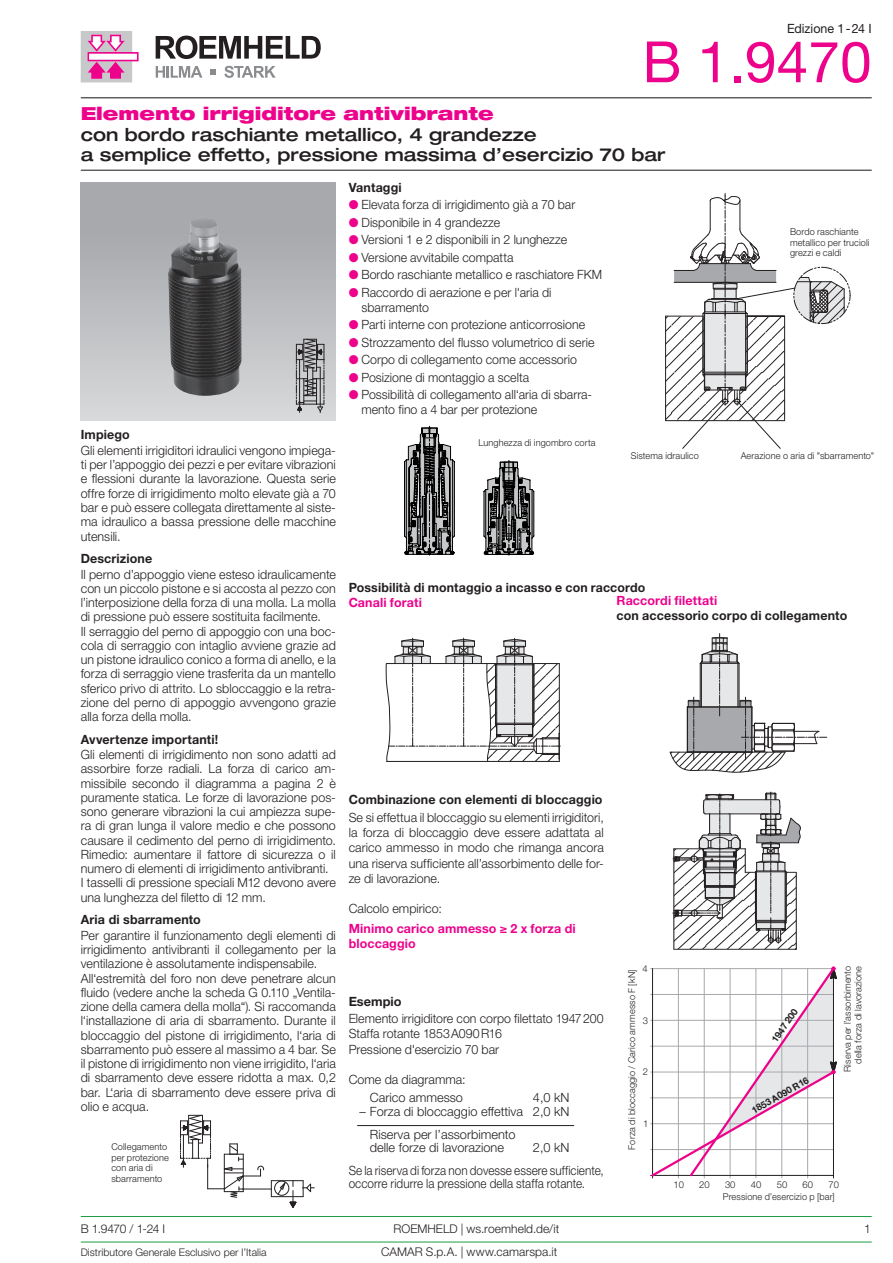
<style>
.page{position:relative;width:893px;height:1263px;background:#fff}
.page>*{position:absolute;margin:0;border:0;box-sizing:border-box;transform-origin:0 0}
.t1{font:57px "Helvetica Neue LT Pro";color:#ed028c}
.t2{font:500 expanded 18px/20.2px "Helvetica Neue LT Pro";color:#231f20}
.t3{font:900 expanded 18px "Helvetica Neue LT Pro";color:#ed028c}
.t4{font:300 12.75px/14.2px "Helvetica Neue LT Pro";color:#231f20}
.t5{font:700 12.75px "Helvetica Neue LT Pro";letter-spacing:.01em;color:#231f20}
.t6{font:700 12.75px/15.3px "Helvetica Neue LT Pro";letter-spacing:.01em;color:#ed028c}
.t7{font:300 12.75px "Helvetica Neue LT Pro";color:#231f20;scale:.92 1}
.t8{font:12.75px "Helvetica Neue LT Pro";letter-spacing:-.005em;color:#231f20}
.t9{font:300 12px "Helvetica Neue LT Pro";letter-spacing:.005em;color:#231f20}
.t10{font:300 10.5px "Helvetica Neue LT Pro";color:#231f20}
.t11{font:300 9.45px/10.5px "Helvetica Neue LT Pro";letter-spacing:.01em;color:#231f20}
.t12{font:700 9.45px "Helvetica Neue LT Pro";color:#231f20}
.s1{color:#ed028c}
</style>
<div class="page">
<svg style="left:156px;top:36px;width:165px;height:23px"></svg>
<svg style="left:156px;top:66px;width:46px;height:12px"></svg>
<svg style="left:224px;top:66px;width:52px;height:12px"></svg>
<svg style="left:210px;top:69px;width:6px;height:6px"></svg>
<svg style="left:81px;top:31px;width:58px;height:51px"></svg>
<hr style="left:81px;top:170px;width:791px;height:1px;background:#231f20">
<hr style="left:81px;top:97px;width:791px;height:1px;background:#231f20">
<svg style="left:669px;top:634px;width:158px;height:139px"></svg>
<svg style="left:650px;top:966px;width:187px;height:212px"></svg>
<svg style="left:673px;top:792px;width:128px;height:158px"></svg>
<svg style="left:385px;top:638px;width:175px;height:124px"></svg>
<svg style="left:404px;top:426px;width:51px;height:129px;background:#6c6c6d"></svg>
<svg style="left:483px;top:460px;width:51px;height:95px;background:#707071"></svg>
<svg style="left:180px;top:1115px;width:134px;height:93px"></svg>
<div style="left:81px;top:183px;width:255px;height:238px;background:linear-gradient(to bottom,#a0a1a5,#d6d7d8)"></div>
<img style="left:168px;top:218px;width:74px;height:178px">
<svg style="left:296px;top:339px;width:29px;height:74px;background:#908f91"></svg>
<hr style="left:357px;top:1125px;width:217px;height:1px;background:#231f20">
<svg style="left:665px;top:193px;width:186px;height:256px"></svg>
<hr style="left:81px;top:1242px;width:791px;height:1px;background:#1b9c42">
<hr style="left:81px;top:1216px;width:791px;height:1px;background:#1b9c42">
<p class="t8" style="left:787px;top:20px;width:86px">Edizione 1-24 I</p>
<h1 class="t1" style="left:642px;top:27px;width:231px">B 1.9470</h1>
<h2 class="t3" style="left:81px;top:102px;width:414px">Elemento irrigiditore antivibrante</h2>
<h2 class="t2" style="left:81px;top:123px;width:586px">con bordo raschiante metallico, 4 grandezze<br>a semplice effetto, pressione massima d’esercizio 70 bar</h2>
<p class="t5" style="left:349px;top:180px;width:54px">Vantaggi</p>
<p class="t4" style="left:349px;top:197px;width:228px"><span class="s1">●</span> Elevata forza di irrigidimento già a 70 bar</p>
<p class="t4" style="left:349px;top:215px;width:153px"><span class="s1">●</span> Disponibile in 4 grandezze</p>
<p class="t4" style="left:349px;top:232px;width:220px"><span class="s1">●</span> Versioni 1 e 2 disponibili in 2 lunghezze</p>
<p class="t4" style="left:349px;top:250px;width:166px"><span class="s1">●</span> Versione avvitabile compatta</p>
<p class="t4" style="left:349px;top:267px;width:255px"><span class="s1">●</span> Bordo raschiante metallico e raschiatore FKM</p>
<p class="t4" style="left:361px;top:284px;width:192px;line-height:15.3px;text-indent:-13px"><span class="s1">●</span> Raccordo di aerazione e per l'aria di sbarramento</p>
<p class="t4" style="left:349px;top:317px;width:238px"><span class="s1">●</span> Parti interne con protezione anticorrosione</p>
<p class="t4" style="left:349px;top:335px;width:247px"><span class="s1">●</span> Strozzamento del flusso volumetrico di serie</p>
<p class="t4" style="left:349px;top:352px;width:230px"><span class="s1">●</span> Corpo di collegamento come accessorio</p>
<p class="t4" style="left:349px;top:370px;width:182px"><span class="s1">●</span> Posizione di montaggio a scelta</p>
<p class="t4" style="left:361px;top:387px;width:232px;line-height:15.3px;text-indent:-13px"><span class="s1">●</span> Possibilità di collegamento all‘aria di sbarra&shy;mento fino a 4 bar per protezione</p>
<p class="t11" style="left:790px;top:227px;width:81px">Bordo raschiante metallico per trucioli grezzi e caldi</p>
<p class="t5" style="left:81px;top:426px;width:51px">Impiego</p>
<p class="t4" style="left:81px;top:443px;width:257px;text-align:justify">Gli elementi irrigiditori idraulici vengono impiega&shy;ti per l’appoggio dei pezzi e per evitare vibrazioni e flessioni durante la lavorazione. Questa serie offre forze di irrigidimento molto elevate già a 70 bar e può essere collegata direttamente al siste&shy;ma idraulico a bassa pressione delle macchine utensili.</p>
<p class="t5" style="left:81px;top:551px;width:73px">Descrizione</p>
<p class="t4" style="left:81px;top:567px;width:257px">Il perno d’appoggio viene esteso idraulicamente con un piccolo pistone e si accosta al pezzo con l’interposizione della forza di una molla. La molla di pressione può essere sostituita facilmente.<br>Il serraggio del perno di appoggio con una boc&shy;cola di serraggio con intaglio avviene grazie ad un pistone idraulico conico a forma di anello, e la forza di serraggio viene trasferita da un mantello sferico privo di attrito. Lo sbloccaggio e la retra&shy;zione del perno di appoggio avvengono grazie alla forza della molla.</p>
<p class="t5" style="left:81px;top:731px;width:139px">Avvertenze importanti!</p>
<p class="t4" style="left:81px;top:747px;width:257px">Gli elementi di irrigidimento non sono adatti ad assorbire forze radiali. La forza di carico am&shy;missibile secondo il diagramma a pagina 2 è puramente statica. Le forze di lavorazione pos&shy;sono generare vibrazioni la cui ampiezza supe&shy;ra di gran lunga il valore medio e che possono causare il cedimento del perno di irrigidimento.<br>Rimedio: aumentare il fattore di sicurezza o il numero di elementi di irrigidimento antivibranti.<br>I tasselli di pressione speciali M12 devono avere una lunghezza del filetto di 12 mm.</p>
<p class="t5" style="left:81px;top:912px;width:122px">Aria di sbarramento</p>
<p class="t4" style="left:81px;top:928px;width:257px">Per garantire il funzionamento degli elementi di irrigidimento antivibranti il collegamento per la ventilazione è assolutamente indispensabile.<br>All‘estremità del foro non deve penetrare alcun fluido (vedere anche la scheda G 0.110 „Ventila&shy;zione della camera della molla“). Si raccomanda l‘installazione di aria di sbarramento. Durante il bloccaggio del pistone di irrigidimento, l‘aria di sbarramento può essere al massimo a 4 bar. Se il pistone di irrigidimento non viene irrigidito, l‘aria di sbarramento deve essere ridotta a max. 0,2 bar. L‘aria di sbarramento deve essere priva di olio e acqua.</p>
<p class="t11" style="left:111px;top:1141px;width:59px">Collegamento per protezione con aria di sbarramento</p>
<p class="t11" style="left:478px;top:437px;width:119px">Lunghezza di ingombro corta</p>
<p class="t11" style="left:631px;top:450px;width:70px">Sistema idraulico</p>
<p class="t11" style="left:741px;top:450px;width:135px">Aerazione o aria di "sbarramento"</p>
<p class="t5" style="left:349px;top:579px;width:298px">Possibilità di montaggio a incasso e con raccordo</p>
<p class="t6" style="left:349px;top:594px;width:75px">Canali forati</p>
<p class="t6" style="left:617px;top:592px;width:102px">Raccordi filettati</p>
<p class="t5" style="left:617px;top:608px;width:232px">con accessorio corpo di collegamento</p>
<p class="t5" style="left:349px;top:792px;width:255px">Combinazione con elementi di bloccaggio</p>
<p class="t4" style="left:349px;top:809px;width:257px;line-height:15.3px;text-align:justify">Se si effettua il bloccaggio su elementi irrigiditori, la forza di bloccaggio deve essere adattata al carico ammesso in modo che rimanga ancora una riserva sufficiente all’assorbimento delle for&shy;ze di lavorazione.</p>
<p class="t4" style="left:349px;top:901px;width:95px">Calcolo empirico:</p>
<p class="t6" style="left:349px;top:920px;width:229px">Minimo carico ammesso ≥ 2 x forza di bloccaggio</p>
<p class="t5" style="left:349px;top:993px;width:54px">Esempio</p>
<p class="t4" style="left:349px;top:1011px;width:257px;line-height:15.3px">Elemento irrigiditore con corpo filettato 1947200<br>Staffa rotante 1853A090R16<br>Pressione d'esercizio 70 bar</p>
<p class="t4" style="left:349px;top:1070px;width:119px;line-height:18px;text-align:right">Come da diagramma:<br>Carico ammesso</p>
<p class="t4" style="left:533px;top:1090px;width:38px">4,0 kN</p>
<p class="t4" style="left:370px;top:1100px;width:201px;line-height:22.4px;text-indent:-11px">– Forza di bloccaggio effettiva 2,0 kN<br>Riserva per l’assorbimento</p>
<p class="t4" style="left:370px;top:1140px;width:135px">delle forze di lavorazione</p>
<p class="t4" style="left:349px;top:1136px;width:257px;line-height:22.4px;text-indent:184px">2,0 kN<br>Se la riserva di forza non dovesse essere sufficiente,</p>
<p class="t7" style="left:349px;top:1176px;width:259px">occorre ridurre la pressione della staffa rotante.</p>
<p class="t11" style="left:642px;top:963px;width:7px">4</p>
<p class="t11" style="left:626px;top:1149px;width:181px;rotate:-90deg">Forza di bloccaggio / Carico ammesso F [kN]</p>
<p class="t11" style="left:842px;top:1072px;width:108px;text-align:right;rotate:-90deg">Riserva per l’assorbimento della forza di lavorazione</p>
<p class="t12" style="left:769px;top:1038px;width:40px;rotate:-55deg">1947 200</p>
<p class="t12" style="left:749px;top:1106px;width:66px;rotate:-30deg">1853 A090 R16</p>
<p class="t11" style="left:643px;top:1015px;width:7px">3</p>
<p class="t11" style="left:643px;top:1066px;width:7px">2</p>
<p class="t11" style="left:643px;top:1119px;width:7px">1</p>
<p class="t11" style="left:674px;top:1179px;width:12px">10</p>
<p class="t11" style="left:699px;top:1179px;width:12px">20</p>
<p class="t11" style="left:725px;top:1179px;width:12px">30</p>
<p class="t11" style="left:751px;top:1179px;width:12px">40</p>
<p class="t11" style="left:777px;top:1179px;width:12px">50</p>
<p class="t11" style="left:803px;top:1179px;width:12px">60</p>
<p class="t11" style="left:828px;top:1179px;width:12px">70</p>
<p class="t11" style="left:723px;top:1191px;width:113px">Pressione d’esercizio p [bar]</p>
<p class="t9" style="left:81px;top:1221px;width:86px">B 1.9470 / 1-24 I</p>
<p class="t9" style="left:393px;top:1221px;width:167px">ROEMHELD | ws.roemheld.de/it</p>
<p class="t9" style="left:864px;top:1221px;width:8px">1</p>
<p class="t10" style="left:81px;top:1245px;width:187px">Distributore Generale Esclusivo per l’Italia</p>
<p class="t9" style="left:381px;top:1244px;width:178px">CAMAR S.p.A. | www.camarspa.it</p>
</div>
